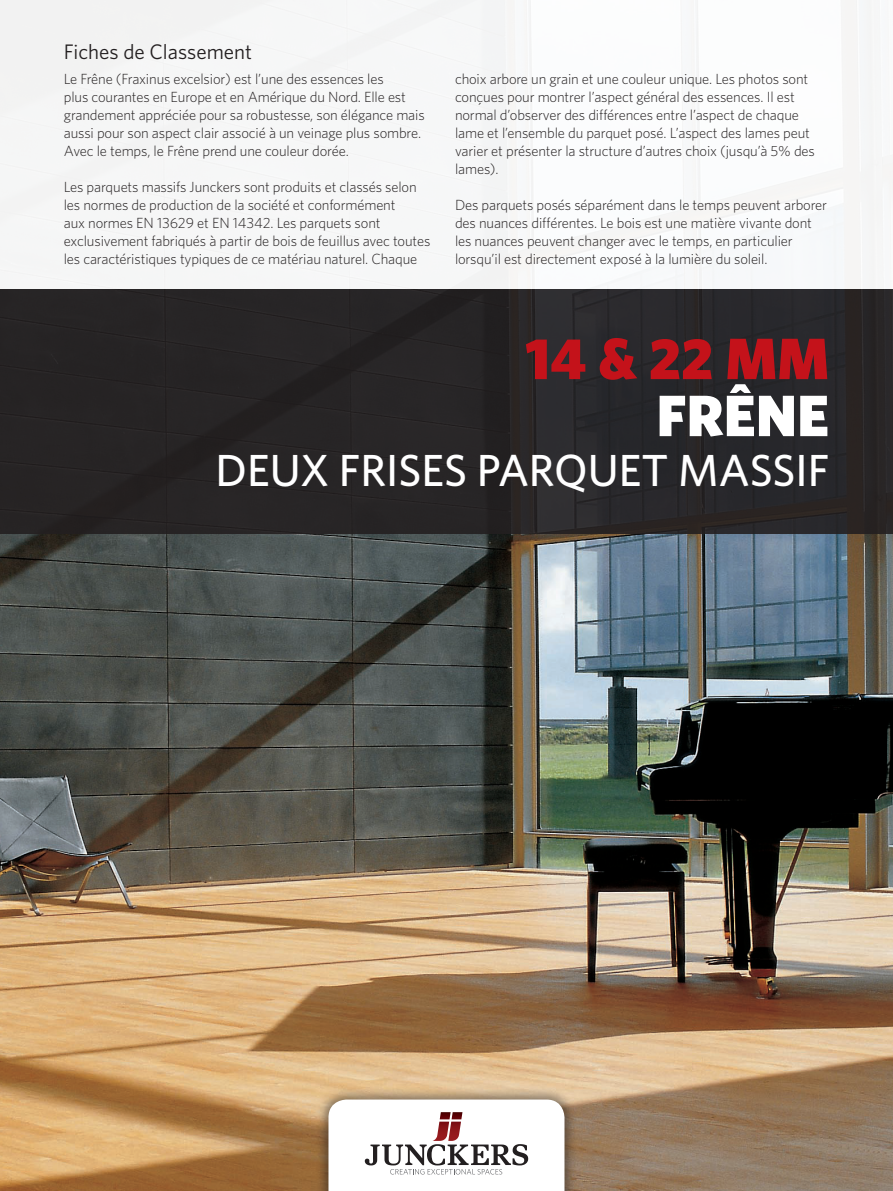
<style>
.page{position:relative;width:893px;height:1191px;background:#fff}
.page>*{position:absolute;margin:0;border:0;box-sizing:border-box;transform-origin:0 0}
.t1{font:900 58.5px "Whitney";color:#c4121a}
.t2{font:900 58.5px "Whitney";color:#fff}
.t3{font:500 45px "Whitney";color:#fff}
.t4{font:21px "Whitney";color:#231f20}
.t5{font:300 14.7px/18px "Whitney";letter-spacing:-.01em;color:#231f20}
</style>
<div class="page">
<img style="left:0;top:533px;width:893px;height:658px">
<div style="left:0;top:289px;width:893px;height:244px;background:#231f20"></div>
<div style="left:0;top:0;width:893px;height:289px;background:#f6f7f7"></div>
<div style="left:315px;top:1086px;width:263px;height:105px;background:#231f20;opacity:.5"></div>
<svg style="left:328px;top:1099px;width:236px;height:92px"></svg>
<p class="t4" style="left:64px;top:38px;width:190px">Fiches de Classement</p>
<p class="t5" style="left:64px;top:69px;width:362px">Le Frêne (Fraxinus excelsior) est l’une des essences les<br>plus courantes en Europe et en Amérique du Nord. Elle est grandement appréciée pour sa robustesse, son élégance mais aussi pour son aspect clair associé à un veinage plus sombre.<br>Avec le temps, le Frêne prend une couleur dorée.</p>
<p class="t5" style="left:64px;top:177px;width:368px">Les parquets massifs Junckers sont produits et classés selon les normes de production de la société et conformément<br>aux normes EN 13629 et EN 14342. Les parquets sont exclusivement fabriqués à partir de bois de feuillus avec toutes les caractéristiques typiques de ce matériau naturel. Chaque</p>
<p class="t5" style="left:455px;top:69px;width:361px">choix arbore un grain et une couleur unique. Les photos sont conçues pour montrer l’aspect général des essences. Il est normal d’observer des différences entre l’aspect de chaque lame et l’ensemble du parquet posé. L’aspect des lames peut varier et présenter la structure d’autres choix (jusqu’à 5% des lames).</p>
<p class="t5" style="left:455px;top:195px;width:374px">Des parquets posés séparément dans le temps peuvent arborer des nuances différentes. Le bois est une matière vivante dont les nuances peuvent changer avec le temps, en particulier lorsqu’il est directement exposé à la lumière du soleil.</p>
<p class="t1" style="left:525px;top:319px;width:306px">14 &amp; 22 MM</p>
<p class="t2" style="left:656px;top:376px;width:174px">FRÊNE</p>
<p class="t3" style="left:216px;top:440px;width:615px">DEUX FRISES PARQUET MASSIF</p>
</div>
